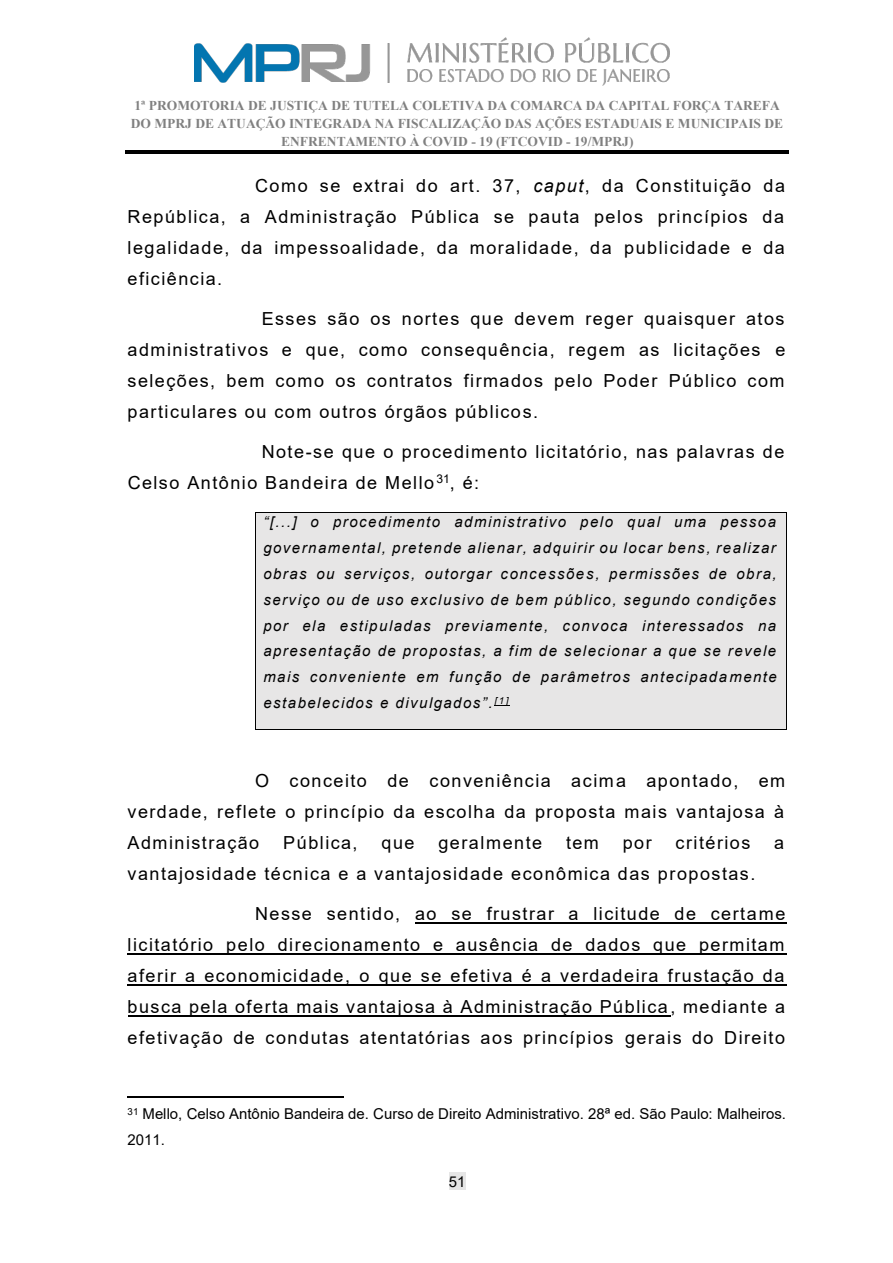
<style>
.page{position:relative;width:893px;height:1263px;background:#fff}
.page>*{position:absolute;margin:0;border:0;box-sizing:border-box;transform-origin:0 0}
.t1{font:18px/31px "Arial";letter-spacing:.085em;color:#000;text-align:justify}
.t2{font:italic 15px/26px "Arial";letter-spacing:.105em;color:#000;text-align:justify}
.t3{font:15px/26px "Arial";color:#000}
.t4{font:700 13.5px/18px "Times New Roman";color:#808080;text-align:center}
.s1{font-style:italic}
</style>
<div class="page">
<hr style="left:125px;top:152px;width:664px;height:1px;background:#000">
<hr style="left:125px;top:150px;width:664px;height:1px;background:#000">
<div style="left:449px;top:1173px;width:17px;height:17px;background:#e6e6e6"></div>
<img style="left:194px;top:37px;width:475px;height:48px">
<div style="left:256px;top:513px;width:530px;height:216px;background:#e7e6e6"></div>
<svg style="left:495px;top:705px;width:15px;height:1px"></svg>
<hr style="left:256px;top:512px;width:530px;height:1px;background:#000">
<hr style="left:255px;top:513px;width:1px;height:216px;background:#000">
<hr style="left:256px;top:729px;width:530px;height:1px;background:#000">
<hr style="left:786px;top:513px;width:1px;height:216px;background:#000">
<hr style="left:415px;top:922px;width:372px;height:1px;background:#000">
<hr style="left:128px;top:953px;width:659px;height:1px;background:#000">
<hr style="left:128px;top:984px;width:659px;height:1px;background:#000">
<hr style="left:128px;top:1015px;width:542px;height:1px;background:#000">
<hr style="left:128px;top:1096px;width:216px;height:1px;background:#000">
<p class="t4" style="left:131px;top:96px;width:654px">1ª PROMOTORIA DE JUSTIÇA DE TUTELA COLETIVA DA COMARCA DA CAPITAL FORÇA TAREFA<br>DO MPRJ DE ATUAÇÃO INTEGRADA NA FISCALIZAÇÃO DAS AÇÕES ESTADUAIS E MUNICIPAIS DE<br>ENFRENTAMENTO À COVID - 19 (FTCOVID - 19/MPRJ)</p>
<p class="t1" style="left:128px;top:170px;width:659px;text-indent:128px">Como se extrai do art. 37, <span class="s1">caput</span>, da Constituição da República, a Administração Pública se pauta pelos princípios da legalidade, da impessoalidade, da moralidade, da publicidade e da eficiência.</p>
<p class="t1" style="left:128px;top:303px;width:659px;text-indent:134px">Esses são os nortes que devem reger quaisquer atos administrativos e que, como consequência, regem as licitações e seleções, bem como os contratos firmados pelo Poder Público com particulares ou com outros órgãos públicos.</p>
<p class="t1" style="left:128px;top:436px;width:658px;text-indent:134px">Note-se que o procedimento licitatório, nas palavras de<br>Celso Antônio Bandeira de Mello<sup>31</sup>, é:</p>
<p class="t2" style="left:263px;top:509px;width:515px">“[...] o procedimento administrativo pelo qual uma pessoa governamental, pretende alienar, adquirir ou locar bens, realizar obras ou serviços, outorgar concessões, permissões de obra, serviço ou de uso exclusivo de bem público, segundo condições por ela estipuladas previamente, convoca interessados na apresentação de propostas, a fim de selecionar a que se revele mais conveniente em função de parâmetros antecipadamente estabelecidos e divulgados”.<sup>[1]</sup></p>
<p class="t1" style="left:128px;top:765px;width:659px;text-indent:128px">O conceito de conveniência acima apontado, em verdade, reflete o princípio da escolha da proposta mais vantajosa à Administração</p>
<p class="t1" style="left:283px;top:827px;width:76px">Pública,</p>
<p class="t1" style="left:382px;top:827px;width:35px">que</p>
<p class="t1" style="left:438px;top:827px;width:105px">geralmente</p>
<p class="t1" style="left:566px;top:827px;width:34px">tem</p>
<p class="t1" style="left:623px;top:827px;width:30px">por</p>
<p class="t1" style="left:676px;top:827px;width:76px">critérios</p>
<p class="t1" style="left:774px;top:827px;width:12px">a</p>
<p class="t1" style="left:128px;top:858px;width:629px">vantajosidade técnica e a vantajosidade econômica das propostas.</p>
<p class="t1" style="left:128px;top:898px;width:659px;text-indent:128px">Nesse sentido, ao se frustrar a licitude de certame licitatório pelo direcionamento e ausência de dados que permitam aferir a economicidade, o que se efetiva é a verdadeira frustação da busca pela oferta mais vantajosa à Administração Pública, mediante a efetivação de condutas atentatórias aos princípios gerais do Direito</p>
<p class="t3" style="left:128px;top:1101px;width:660px"><sup>31</sup> Mello, Celso Antônio Bandeira de. Curso de Direito Administrativo. 28ª ed. São Paulo: Malheiros.<br>2011.</p>
<p class="t3" style="left:449px;top:1168px;width:18px">51</p>
</div>
